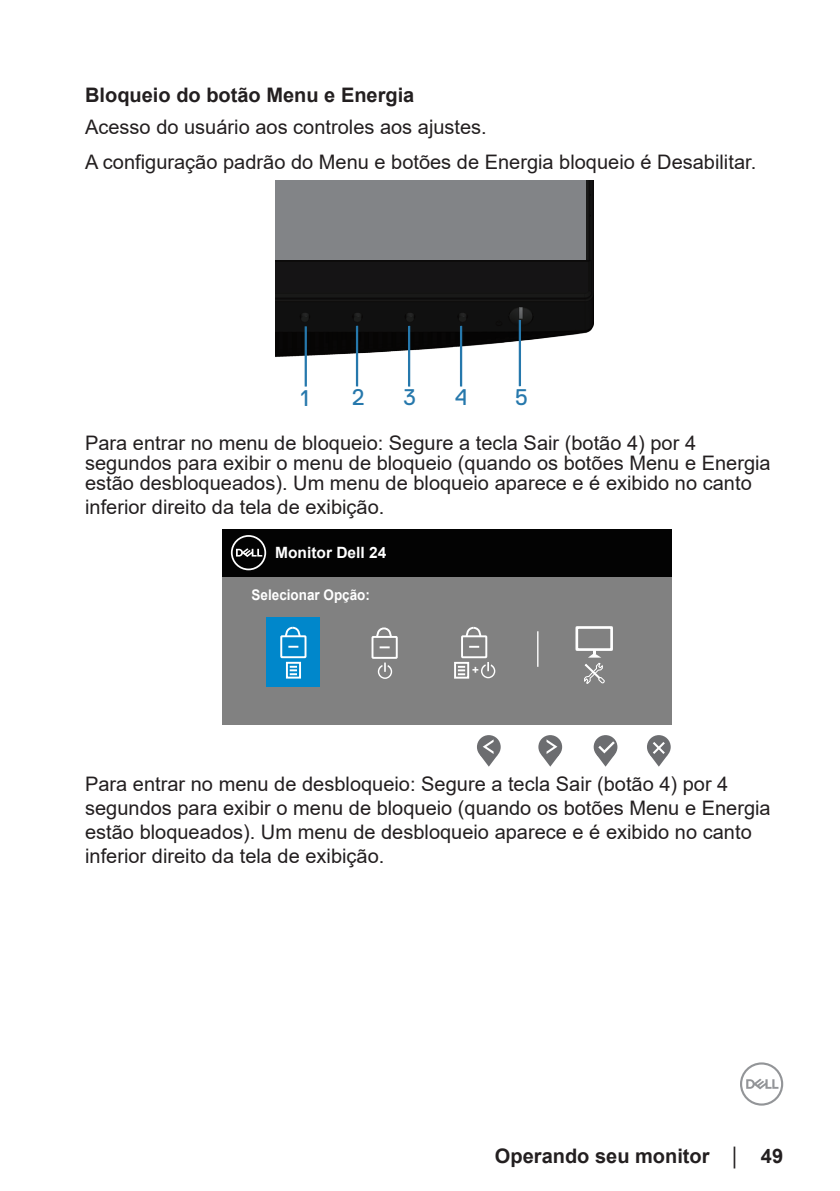
<style>
.page{position:relative;width:840px;height:1191px;background:#fff}
.page>*{position:absolute;margin:0;border:0;box-sizing:border-box;transform-origin:0 0}
.t1{font:22.6px "Dell Replica";color:#2678ac}
.text{font:20px/24px "Arial";color:#231f20}
.Head3{font:700 20px "Arial";color:#231f20}
.t2{font:700 15.6px "Arial";color:#fff}
.t3{font:700 14.6px "Arial";color:#fff;scale:.92 1}
.t4{font:700 11.6px "Arial";color:#fff}
.s1{font-weight:400;font-size:18px}
</style>
<div class="page">
<svg style="left:740px;top:1062px;width:42px;height:43px"></svg>
<img style="left:275px;top:180px;width:317px;height:191px">
<div style="left:275px;top:180px;width:310px;height:79px;background:#828487"></div>
<hr style="left:408px;top:326px;width:2px;height:60px;background:#2678ac">
<hr style="left:459px;top:326px;width:3px;height:60px;background:#2678ac">
<hr style="left:356px;top:326px;width:2px;height:60px;background:#2678ac">
<hr style="left:518px;top:320px;width:2px;height:66px;background:#2678ac">
<hr style="left:304px;top:326px;width:3px;height:60px;background:#2678ac">
<div style="left:221px;top:576px;width:450px;height:148px;background:#818181"></div>
<div style="left:222px;top:529px;width:449px;height:47px;background:#030303"></div>
<svg style="left:231px;top:535px;width:35px;height:35px"></svg>
<div style="left:371px;top:636px;width:26px;height:23px;border:2px solid #fff"></div>
<svg style="left:379px;top:646px;width:10px;height:2px"></svg>
<svg style="left:375px;top:627px;width:17px;height:12px"></svg>
<svg style="left:377px;top:662px;width:15px;height:17px"></svg>
<div style="left:461px;top:635px;width:26px;height:23px;border:2px solid #fff"></div>
<svg style="left:469px;top:646px;width:10px;height:2px"></svg>
<svg style="left:464px;top:626px;width:18px;height:12px"></svg>
<div style="left:454px;top:662px;width:15px;height:16px;border:2px solid #fff"></div>
<svg style="left:457px;top:666px;width:8px;height:9px"></svg>
<svg style="left:481px;top:662px;width:14px;height:16px"></svg>
<div style="left:266px;top:617px;width:54px;height:70px;background:#0087cb"></div>
<div style="left:280px;top:635px;width:26px;height:23px;border:2px solid #fff"></div>
<svg style="left:284px;top:626px;width:17px;height:12px"></svg>
<div style="left:286px;top:662px;width:15px;height:16px;border:2px solid #fff"></div>
<svg style="left:289px;top:666px;width:8px;height:9px"></svg>
<hr style="left:537px;top:631px;width:1px;height:36px;background:#fff">
<svg style="left:476px;top:735px;width:24px;height:24px"></svg>
<div style="left:538px;top:735px;width:24px;height:24px;background:#6c6d70;border-radius:50%"></div>
<svg style="left:479px;top:739px;width:18px;height:27px"></svg>
<svg style="left:593px;top:735px;width:24px;height:24px"></svg>
<svg style="left:595px;top:739px;width:22px;height:27px"></svg>
<svg style="left:646px;top:735px;width:24px;height:24px"></svg>
<svg style="left:649px;top:739px;width:18px;height:27px"></svg>
<svg style="left:541px;top:739px;width:18px;height:27px"></svg>
<div style="left:575px;top:626px;width:37px;height:25px;border:3px solid #fff"></div>
<svg style="left:583px;top:650px;width:22px;height:34px"></svg>
<p class="Head3" style="left:85px;top:81px;width:330px">Bloqueio do botão Menu e Energia</p>
<p class="text" style="left:85px;top:114px;width:403px">Acesso do usuário aos controles aos ajustes.</p>
<p class="text" style="left:85px;top:150px;width:672px">A configuração padrão do Menu e botões de Energia bloqueio é Desabilitar.</p>
<p class="t1" style="left:300px;top:385px;width:10px">1</p>
<p class="t1" style="left:352px;top:385px;width:14px">2</p>
<p class="t1" style="left:403px;top:385px;width:14px">3</p>
<p class="t1" style="left:455px;top:385px;width:14px">4</p>
<p class="t1" style="left:514px;top:385px;width:15px">5</p>
<p class="text" style="left:85px;top:432px;width:686px;line-height:20px">Para entrar no menu de bloqueio: Segure a tecla Sair (botão 4) por 4 segundos para exibir o menu de bloqueio (quando os botões Menu e Energia estão desbloqueados). Um menu de bloqueio aparece e é exibido no canto</p>
<p class="text" style="left:85px;top:494px;width:301px">inferior direito da tela de exibição.</p>
<p class="t2" style="left:275px;top:541px;width:113px">Monitor Dell 24</p>
<p class="t3" style="left:251px;top:585px;width:130px">Selecionar Opção:</p>
<p class="t4" style="left:472px;top:662px;width:8px">+</p>
<p class="text" style="left:85px;top:772px;width:686px">Para entrar no menu de desbloqueio: Segure a tecla Sair (botão 4) por 4 segundos para exibir o menu de bloqueio (quando os botões Menu e Energia estão bloqueados). Um menu de desbloqueio aparece e é exibido no canto inferior direito da tela de exibição.</p>
<p class="Head3" style="left:494px;top:1141px;width:289px">Operando seu monitor <span class="s1">│</span> 49</p>
</div>
